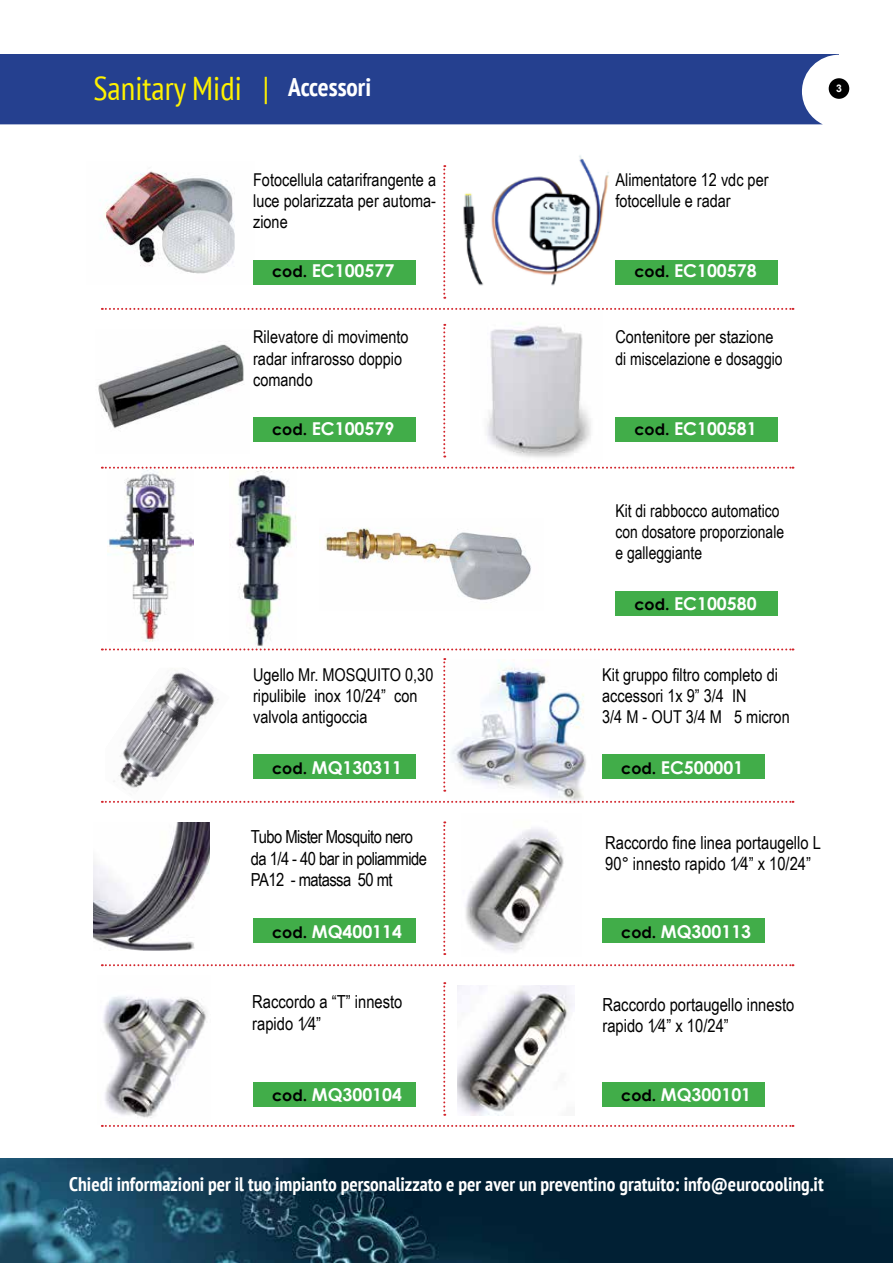
<style>
.page{position:relative;width:893px;height:1263px;background:#fff}
.page>*{position:absolute;margin:0;border:0;box-sizing:border-box;transform-origin:0 0}
.t1{font:condensed 33px "PT Sans";color:#fff200}
.t2{font:700 condensed 25.5px "PT Sans";color:#fff}
.t3{font:700 condensed 19.5px "PT Sans";color:#fff}
.t4{font:18px/21.6px "Arial Narrow";color:#000}
.t5{font:18px/21.6px "Arial Narrow";letter-spacing:-.03em;color:#000}
.t6{font:17.7px/21.1px "Arial Narrow";color:#000}
.t7{font:700 17.7px "Century Gothic";color:#fff}
.t8{font:17.7px/21.1px "Arial Narrow";color:#000;scale:.96 1}
.t9{font:700 10.5px "Arial";color:#fff}
.s1{font-size:15.75px;color:#000}
</style>
<div class="page">
<div style="left:829px;top:78px;width:20px;height:21px;background:#000;border-radius:50%"></div>
<img style="left:446px;top:659px;width:153px;height:142px">
<div style="left:253px;top:754px;width:163px;height:25px;background:#41ad49"></div>
<div style="left:253px;top:918px;width:163px;height:25px;background:#41ad49"></div>
<div style="left:253px;top:1082px;width:163px;height:25px;background:#41ad49"></div>
<div style="left:602px;top:754px;width:163px;height:25px;background:#41ad49"></div>
<div style="left:602px;top:918px;width:163px;height:25px;background:#41ad49"></div>
<div style="left:602px;top:1082px;width:163px;height:25px;background:#41ad49"></div>
<img style="left:105px;top:670px;width:124px;height:131px">
<img style="left:102px;top:996px;width:105px;height:129px">
<div style="left:0;top:54px;width:839px;height:70px;background:#25408f"></div>
<img style="left:0;top:1158px;width:893px;height:105px">
<img style="left:107px;top:469px;width:87px;height:172px">
<img style="left:230px;top:470px;width:67px;height:178px">
<img style="left:463px;top:155px;width:146px;height:131px">
<img style="left:98px;top:344px;width:146px;height:85px">
<img style="left:103px;top:171px;width:151px;height:114px">
<img style="left:487px;top:323px;width:104px;height:135px">
<img style="left:325px;top:528px;width:206px;height:72px">
<div style="left:253px;top:260px;width:163px;height:24px;background:#41ad49"></div>
<div style="left:253px;top:417px;width:163px;height:25px;background:#41ad49"></div>
<div style="left:615px;top:260px;width:163px;height:24px;background:#41ad49"></div>
<div style="left:615px;top:417px;width:163px;height:25px;background:#41ad49"></div>
<div style="left:615px;top:591px;width:163px;height:24px;background:#41ad49"></div>
<svg style="left:102px;top:308px;width:691px;height:2px"></svg>
<svg style="left:443px;top:165px;width:2px;height:134px"></svg>
<svg style="left:102px;top:467px;width:691px;height:2px"></svg>
<svg style="left:443px;top:324px;width:2px;height:133px"></svg>
<svg style="left:102px;top:801px;width:691px;height:2px"></svg>
<svg style="left:443px;top:658px;width:2px;height:134px"></svg>
<svg style="left:102px;top:964px;width:691px;height:2px"></svg>
<svg style="left:443px;top:821px;width:2px;height:134px"></svg>
<svg style="left:102px;top:1125px;width:691px;height:2px"></svg>
<svg style="left:443px;top:982px;width:2px;height:134px"></svg>
<svg style="left:102px;top:648px;width:691px;height:2px"></svg>
<img style="left:94px;top:823px;width:115px;height:127px">
<img style="left:465px;top:828px;width:99px;height:124px">
<img style="left:457px;top:985px;width:117px;height:130px">
<h1 class="t1" style="left:94px;top:67px;width:177px">Sanitary Midi |</h1>
<h2 class="t2" style="left:288px;top:70px;width:84px">Accessori</h2>
<p class="t6" style="left:253px;top:168px;width:184px;text-align:justify">Fotocellula catarifrangente a luce polarizzata per automa&shy;zione</p>
<p class="t7" style="left:272px;top:258px;width:124px"><span class="s1">cod.</span> EC100577</p>
<p class="t6" style="left:253px;top:326px;width:157px">Rilevatore di movimento radar infrarosso doppio comando</p>
<p class="t7" style="left:272px;top:415px;width:124px"><span class="s1">cod.</span> EC100579</p>
<p class="t6" style="left:615px;top:168px;width:155px">Alimentatore 12 vdc per fotocellule e radar</p>
<p class="t7" style="left:634px;top:258px;width:124px"><span class="s1">cod.</span> EC100578</p>
<p class="t6" style="left:615px;top:326px;width:169px">Contenitore per stazione di miscelazione e dosaggio</p>
<p class="t7" style="left:634px;top:415px;width:124px"><span class="s1">cod.</span> EC100581</p>
<p class="t9" style="left:836px;top:81px;width:7px">3</p>
<p class="t8" style="left:615px;top:499px;width:177px">Kit di rabbocco automatico con dosatore proporzionale e galleggiante</p>
<p class="t7" style="left:634px;top:590px;width:124px"><span class="s1">cod.</span> EC100580</p>
<p class="t6" style="left:253px;top:663px;width:182px">Ugello Mr. MOSQUITO 0,30 ripulibile inox 10/24” con valvola antigoccia</p>
<p class="t6" style="left:602px;top:663px;width:189px">Kit gruppo filtro completo di accessori 1x 9” 3/4 IN<br>3/4 M - OUT 3/4 M 5 micron</p>
<p class="t7" style="left:272px;top:754px;width:131px"><span class="s1">cod.</span> mq130311</p>
<p class="t7" style="left:621px;top:754px;width:124px"><span class="s1">cod.</span> EC500001</p>
<p class="t5" style="left:251px;top:825px;width:178px">Tubo Mister Mosquito nero da 1/4 - 40 bar in poliammide<br>PA12 - matassa 50 mt</p>
<p class="t4" style="left:605px;top:831px;width:217px">Raccordo fine linea portaugello L<br>90° innesto rapido 1⁄4” x 10/24”</p>
<p class="t7" style="left:272px;top:918px;width:131px"><span class="s1">cod.</span> mq400114</p>
<p class="t7" style="left:621px;top:918px;width:131px"><span class="s1">cod.</span> MQ300113</p>
<p class="t4" style="left:252px;top:990px;width:152px">Raccordo a “T” innesto rapido 1⁄4”</p>
<p class="t4" style="left:602px;top:993px;width:193px">Raccordo portaugello innesto rapido 1⁄4” x 10/24”</p>
<p class="t7" style="left:272px;top:1081px;width:131px"><span class="s1">cod.</span> mq300104</p>
<p class="t7" style="left:621px;top:1081px;width:131px"><span class="s1">cod.</span> MQ300101</p>
<p class="t3" style="left:69px;top:1171px;width:756px">Chiedi informazioni per il tuo impianto personalizzato e per aver un preventino gratuito: info@eurocooling.it</p>
</div>
